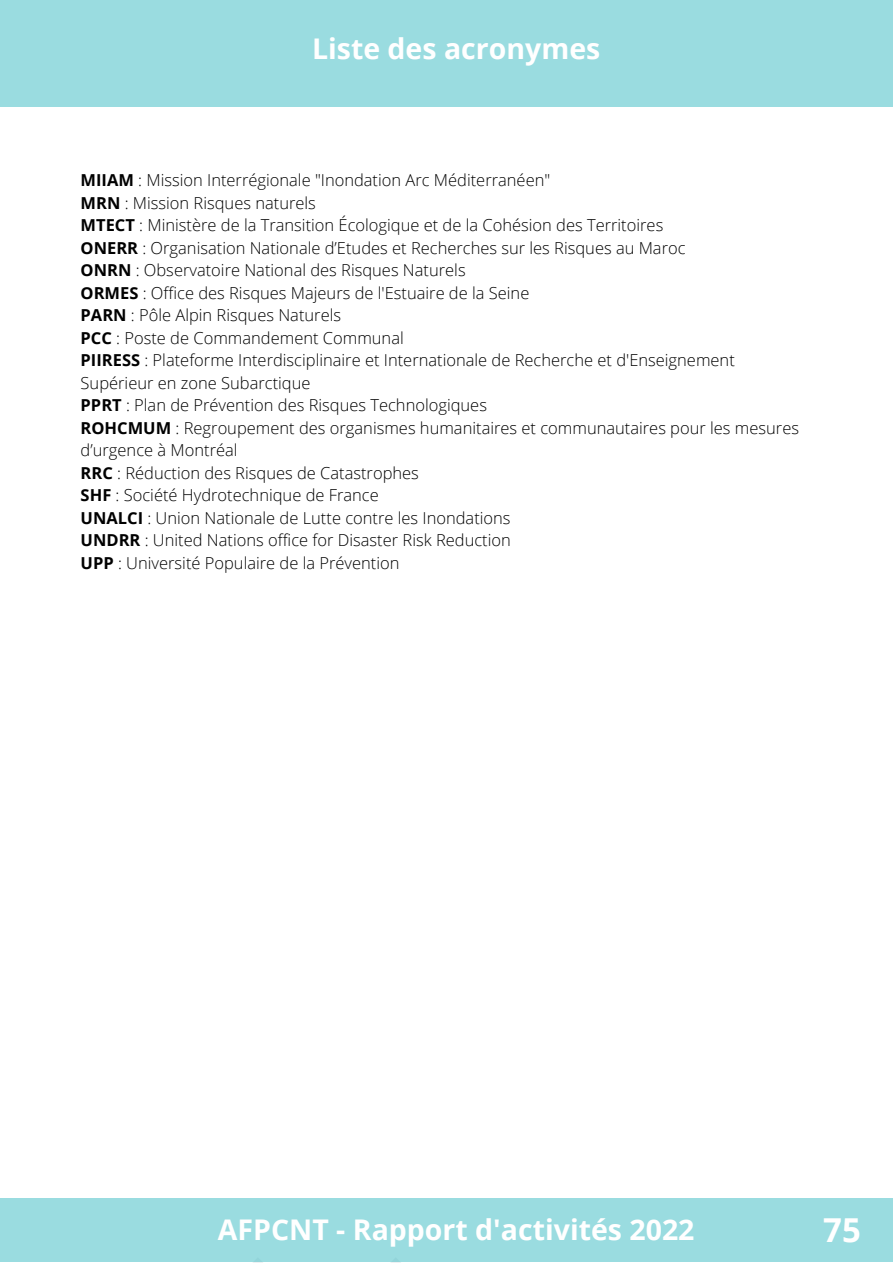
<style>
.page{position:relative;width:893px;height:1264px;background:#fff}
.page>*{position:absolute;margin:0;border:0;box-sizing:border-box;transform-origin:0 0}
.t1{font:700 33px "Open Sans";color:#fff}
.t2{font:700 28.5px "Open Sans";color:#fff}
.t3{font:300 16.5px/22.5px "Open Sans";color:#000}
.s1{font-weight:700}
</style>
<div class="page">
<div style="left:235px;top:1257px;width:183px;height:5px;background:#9adce0"></div>
<div style="left:0;top:1198px;width:892px;height:63px;background:#9adce0"></div>
<div style="left:0;top:0;width:892px;height:107px;background:#9adce0"></div>
<p class="t2" style="left:312px;top:29px;width:290px">Liste des acronymes</p>
<p class="t3" style="left:81px;top:169px;width:471px"><span class="s1">MIIAM</span> : Mission Interrégionale "Inondation Arc Méditerranéen"</p>
<p class="t3" style="left:81px;top:191px;width:237px"><span class="s1">MRN</span> : Mission Risques naturels</p>
<p class="t3" style="left:81px;top:214px;width:584px"><span class="s1">MTECT</span> : Ministère de la Transition Écologique et de la Cohésion des Territoires</p>
<p class="t3" style="left:81px;top:236px;width:606px"><span class="s1">ONERR</span> : Organisation Nationale d’Etudes et Recherches sur les Risques au Maroc</p>
<p class="t3" style="left:81px;top:259px;width:386px"><span class="s1">ONRN</span> : Observatoire National des Risques Naturels</p>
<p class="t3" style="left:81px;top:281px;width:450px"><span class="s1">ORMES</span> : Office des Risques Majeurs de l'Estuaire de la Seine</p>
<p class="t3" style="left:81px;top:304px;width:262px"><span class="s1">PARN</span> : Pôle Alpin Risques Naturels</p>
<p class="t3" style="left:81px;top:326px;width:324px"><span class="s1">PCC</span> : Poste de Commandement Communal</p>
<p class="t3" style="left:81px;top:349px;width:655px"><span class="s1">PIIRESS</span> : Plateforme Interdisciplinaire et Internationale de Recherche et d'Enseignement<br>Supérieur en zone Subarctique</p>
<p class="t3" style="left:81px;top:394px;width:408px"><span class="s1">PPRT</span> : Plan de Prévention des Risques Technologiques</p>
<p class="t3" style="left:81px;top:416px;width:719px"><span class="s1">ROHCMUM</span> : Regroupement des organismes humanitaires et communautaires pour les mesures d’urgence à Montréal</p>
<p class="t3" style="left:81px;top:461px;width:340px"><span class="s1">RRC</span> : Réduction des Risques de Catastrophes</p>
<p class="t3" style="left:81px;top:483px;width:300px"><span class="s1">SHF</span> : Société Hydrotechnique de France</p>
<p class="t3" style="left:81px;top:506px;width:431px"><span class="s1">UNALCI</span> : Union Nationale de Lutte contre les Inondations</p>
<p class="t3" style="left:81px;top:528px;width:431px"><span class="s1">UNDRR</span> : United Nations office for Disaster Risk Reduction</p>
<p class="t3" style="left:81px;top:551px;width:320px"><span class="s1">UPP</span> : Université Populaire de la Prévention</p>
<p class="t2" style="left:218px;top:1209px;width:478px">AFPCNT - Rapport d'activités 2022</p>
<p class="t1" style="left:823px;top:1206px;width:39px">75</p>
</div>
